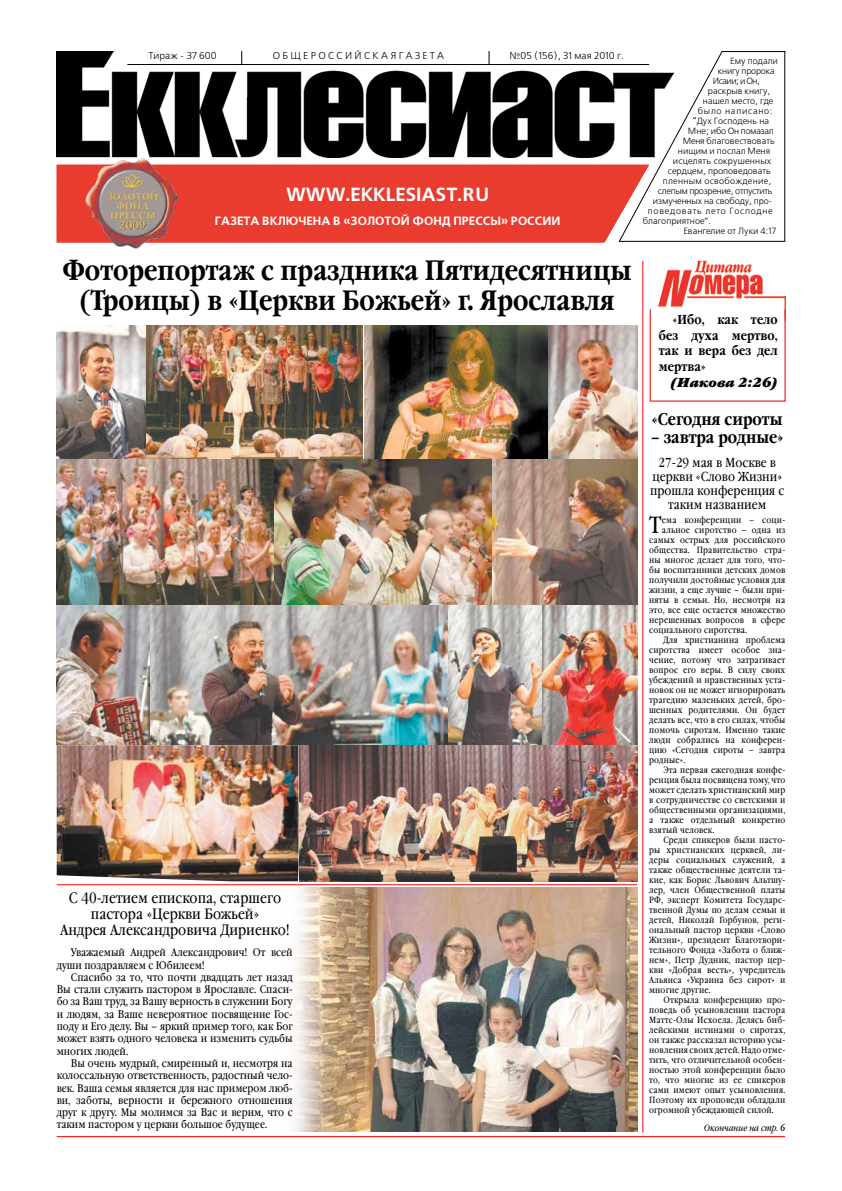
<style>
.page{position:relative;width:842px;height:1191px;background:#fff}
.page>*{position:absolute;margin:0;border:0;box-sizing:border-box;transform-origin:0 0}
.t1{font:700 28px/30px "Garamond Narrow C";color:#000;text-align:center}
.t2{font:23.3px "Garamond Book Narrow C";color:#000}
.t3{font:700 19px "Free Set C";color:#fff}
.t4{font:700 17px "Garamond Narrow C";color:#000}
.t5{font:15px/16px "Garamond Book Narrow C";color:#000;text-align:center}
.t6{font:13px/14px "Garamond Book Narrow C";color:#000;text-align:center}
.t7{font:700 13px/15.6px "Garamond Narrow C";letter-spacing:.01em;color:#000;text-align:justify}
.t8{font:italic 700 13px "Garamond Book C";letter-spacing:.01em;color:#000}
.t9{font:700 12px "Free Set C";color:#fff}
.t10{font:11px/12.3px "Garamond Book Narrow C";color:#000;text-align:justify}
.t11{font:10px "Free Set C";color:#000}
.t12{font:9px "Garamond Book Narrow C";letter-spacing:.02em;color:#000}
.t13{font:9px "Free Set C";color:#000}
.t14{font:9px "Free Set C";letter-spacing:-.03em;color:#000}
.t15{font:9px "Free Set C";letter-spacing:.08em;color:#000}
.t16{font:9px "Free Set C";letter-spacing:.03em;color:#000}
.t17{font:9px "Free Set C";letter-spacing:.02em;color:#000}
.t18{font:italic 9px "Garamond Book Narrow C";color:#000}
.t19{font:9px "Free Set C";letter-spacing:-.02em;color:#000}
</style>
<div class="page">
<img style="left:295px;top:888px;width:343px;height:243px">
<div style="left:57px;top:165px;width:561px;height:77px;background:#ea3c2e"></div>
<img style="left:57px;top:51px;width:561px;height:107px">
<svg style="left:618px;top:51px;width:105px;height:191px"></svg>
<hr style="left:722px;top:51px;width:63px;height:1px;background:#000">
<hr style="left:784px;top:51px;width:1px;height:191px;background:#000">
<hr style="left:619px;top:241px;width:166px;height:1px;background:#000">
<hr style="left:127px;top:64px;width:522px;height:1px;background:#000">
<svg style="left:488px;top:51px;width:1px;height:13px"></svg>
<svg style="left:241px;top:51px;width:1px;height:13px"></svg>
<hr style="left:57px;top:1136px;width:728px;height:1px;background:#f00">
<img style="left:85px;top:159px;width:91px;height:89px">
<img style="left:657px;top:261px;width:128px;height:48px">
<div style="left:650px;top:309px;width:136px;height:93px;border:1px solid #ea332d"></div>
<svg style="left:785px;top:296px;width:1px;height:25px"></svg>
<img style="left:364px;top:325px;width:273px;height:134px">
<img style="left:57px;top:459px;width:580px;height:422px">
<img style="left:57px;top:325px;width:305px;height:134px">
<hr style="left:57px;top:884px;width:580px;height:1px;background:#f00">
<hr style="left:643px;top:261px;width:1px;height:871px;background:#f00">
<p class="t11" style="left:148px;top:50px;width:70px">Тираж - 37 600</p>
<p class="t11" style="left:273px;top:50px;width:173px">О Б Щ Е Р О С С И Й С К А Я Г А З Е Т А</p>
<p class="t11" style="left:509px;top:50px;width:116px">№05 (156), 31 мая 2010 г.</p>
<h3 class="t3" style="left:286px;top:183px;width:205px">WWW.EKKLESIAST.RU</h3>
<h3 class="t9" style="left:215px;top:214px;width:347px">ГАЗЕТА ВКЛЮЧЕНА В «ЗОЛОТОЙ ФОНД ПРЕССЫ» РОССИИ</h3>
<h1 class="t1" style="left:62px;top:256px;width:571px">Фоторепортаж с праздника Пятидесятницы (Троицы) в «Церкви Божьей» г. Ярославля</h1>
<h3 class="t5" style="left:60px;top:890px;width:231px">С 40-летием епископа, старшего пастора «Церкви Божьей»<br>Андрея Александровича Дириенко!</h3>
<p class="t10" style="left:57px;top:946px;width:237px;text-indent:14px">Уважаемый Андрей Александрович! От всей души поздравляем с Юбилеем!</p>
<p class="t10" style="left:57px;top:971px;width:238px;text-indent:14px">Спасибо за то, что почти двадцать лет назад Вы стали служить пастором в Ярославле. Спаси&shy;бо за Ваш труд, за Вашу верность в служении Богу и людям, за Ваше невероятное посвящение Гос&shy;поду и Его делу. Вы – яркий пример того, как Бог может взять одного человека и изменить судьбы многих людей.</p>
<p class="t10" style="left:57px;top:1057px;width:238px;text-indent:14px">Вы очень мудрый, смиренный и, несмотря на колоссальную ответственность, радостный чело&shy;век. Ваша семья является для нас примером люб&shy;ви, заботы, верности и бережного отношения друг к другу. Мы молимся за Вас и верим, что с таким пастором у церкви большое будущее.</p>
<p class="t13" style="left:730px;top:56px;width:49px">Ему подали</p>
<p class="t19" style="left:718px;top:66px;width:58px">книгу пророка</p>
<p class="t13" style="left:713px;top:76px;width:48px">Исаии; и Он,</p>
<p class="t13" style="left:708px;top:86px;width:64px">раскрыв книгу,</p>
<p class="t13" style="left:703px;top:96px;width:72px">нашел место, где</p>
<p class="t15" style="left:698px;top:106px;width:76px">было написано:</p>
<p class="t13" style="left:693px;top:116px;width:78px">“Дух Господень на</p>
<p class="t14" style="left:688px;top:126px;width:87px">Мне; ибо Он помазал</p>
<p class="t13" style="left:683px;top:136px;width:93px">Меня благовествовать</p>
<p class="t13" style="left:678px;top:146px;width:94px">нищим и послал Меня</p>
<p class="t17" style="left:673px;top:156px;width:100px">исцелять сокрушенных</p>
<p class="t13" style="left:668px;top:166px;width:104px">сердцем, проповедовать</p>
<p class="t16" style="left:663px;top:176px;width:110px">пленным освобождение,</p>
<p class="t14" style="left:658px;top:186px;width:116px">слепым прозрение, отпустить</p>
<p class="t13" style="left:653px;top:196px;width:121px">измученных на свободу, про-</p>
<p class="t15" style="left:648px;top:206px;width:126px">поведовать лето Господне</p>
<p class="t13" style="left:643px;top:216px;width:70px">благоприятное”.</p>
<p class="t13" style="left:683px;top:226px;width:94px">Евангелие от Луки 4:17</p>
<h3 class="t7" style="left:659px;top:312px;width:120px;text-indent:14px">«Ибо, как тело без духа мертво, так и вера без дел мертва»</h3>
<h3 class="t8" style="left:670px;top:374px;width:109px">(Иакова 2:26)</h3>
<h3 class="t4" style="left:652px;top:409px;width:132px">«Сегодня сироты</h3>
<h3 class="t4" style="left:651px;top:427px;width:134px">– завтра родные»</h3>
<h3 class="t6" style="left:650px;top:456px;width:136px">27-29 мая в Москве в церкви «Слово Жизни» прошла конференция с таким названием</h3>
<h2 class="t2" style="left:649px;top:512px;width:14px">Т</h2>
<p class="t12" style="left:662px;top:515px;width:125px">ема конференции – соци-</p>
<p class="t12" style="left:662px;top:525px;width:125px">альное сиротство – одна из</p>
<p class="t12" style="left:649px;top:535px;width:138px">самых острых для российского</p>
<p class="t12" style="left:649px;top:545px;width:138px">общества. Правительство стра-</p>
<p class="t12" style="left:649px;top:555px;width:138px">ны многое делает для того, что-</p>
<p class="t12" style="left:649px;top:565px;width:138px">бы воспитанники детских домов</p>
<p class="t12" style="left:649px;top:575px;width:138px">получили достойные условия для</p>
<p class="t12" style="left:649px;top:585px;width:138px">жизни, а еще лучше – были при-</p>
<p class="t12" style="left:649px;top:595px;width:138px">няты в семьи. Но, несмотря на</p>
<p class="t12" style="left:649px;top:605px;width:138px">это, все еще остается множество</p>
<p class="t12" style="left:649px;top:615px;width:138px">нерешенных вопросов в сфере</p>
<p class="t12" style="left:649px;top:625px;width:99px">социального сиротства.</p>
<p class="t12" style="left:663px;top:635px;width:123px">Для христианина проблема</p>
<p class="t12" style="left:649px;top:645px;width:138px">сиротства имеет особое зна-</p>
<p class="t12" style="left:649px;top:655px;width:138px">чение, потому что затрагивает</p>
<p class="t12" style="left:649px;top:665px;width:138px">вопрос его веры. В силу своих</p>
<p class="t12" style="left:649px;top:675px;width:138px">убеждений и нравственных уста-</p>
<p class="t12" style="left:649px;top:685px;width:138px">новок он не может игнорировать</p>
<p class="t12" style="left:649px;top:695px;width:138px">трагедию маленьких детей, бро-</p>
<p class="t12" style="left:649px;top:705px;width:138px">шенных родителями. Он будет</p>
<p class="t12" style="left:649px;top:715px;width:138px">делать все, что в его силах, чтобы</p>
<p class="t12" style="left:649px;top:725px;width:138px">помочь сиротам. Именно такие</p>
<p class="t12" style="left:649px;top:735px;width:138px">люди собрались на конферен-</p>
<p class="t12" style="left:649px;top:745px;width:138px">цию «Сегодня сироты – завтра</p>
<p class="t12" style="left:649px;top:755px;width:38px">родные».</p>
<p class="t12" style="left:663px;top:765px;width:123px">Эта первая ежегодная конфе-</p>
<p class="t12" style="left:649px;top:775px;width:138px">ренция была посвящена тому, что</p>
<p class="t12" style="left:649px;top:785px;width:138px">может сделать христианский мир</p>
<p class="t12" style="left:649px;top:795px;width:138px">в сотрудничестве со светскими и</p>
<p class="t12" style="left:649px;top:805px;width:138px">общественными организациями,</p>
<p class="t12" style="left:649px;top:815px;width:138px">а также отдельный конкретно</p>
<p class="t12" style="left:649px;top:825px;width:67px">взятый человек.</p>
<p class="t12" style="left:663px;top:835px;width:123px">Среди спикеров были пасто-</p>
<p class="t12" style="left:649px;top:845px;width:138px">ры христианских церквей, ли-</p>
<p class="t12" style="left:649px;top:855px;width:138px">деры социальных служений, а</p>
<p class="t12" style="left:649px;top:865px;width:138px">также общественные деятели та-</p>
<p class="t12" style="left:649px;top:875px;width:138px">кие, как Борис Львович Альтшу-</p>
<p class="t12" style="left:649px;top:885px;width:138px">лер, член Общественной платы</p>
<p class="t12" style="left:649px;top:895px;width:138px">РФ, эксперт Комитета Государс-</p>
<p class="t12" style="left:649px;top:905px;width:138px">твенной Думы по делам семьи и</p>
<p class="t12" style="left:649px;top:915px;width:138px">детей, Николай Горбунов, реги-</p>
<p class="t12" style="left:649px;top:925px;width:138px">ональный пастор церкви «Слово</p>
<p class="t12" style="left:649px;top:935px;width:138px">Жизни», президент Благотвори-</p>
<p class="t12" style="left:649px;top:945px;width:138px">тельного Фонда «Забота о ближ-</p>
<p class="t12" style="left:649px;top:955px;width:138px">нем», Петр Дудник, пастор цер-</p>
<p class="t12" style="left:649px;top:965px;width:138px">кви «Добрая весть», учредитель</p>
<p class="t12" style="left:649px;top:975px;width:138px">Альянса «Украина без сирот» и</p>
<p class="t12" style="left:649px;top:985px;width:63px">многие другие.</p>
<p class="t12" style="left:663px;top:995px;width:123px">Открыла конференцию про-</p>
<p class="t12" style="left:649px;top:1005px;width:138px">поведь об усыновлении пастора</p>
<p class="t12" style="left:649px;top:1015px;width:138px">Маттс-Олы Исхоела. Делясь биб-</p>
<p class="t12" style="left:649px;top:1025px;width:138px">лейскими истинами о сиротах,</p>
<p class="t12" style="left:649px;top:1035px;width:138px">он также рассказал историю усы-</p>
<p class="t12" style="left:649px;top:1045px;width:138px">новления своих детей. Надо отме-</p>
<p class="t12" style="left:649px;top:1055px;width:138px">тить, что отличительной особен-</p>
<p class="t12" style="left:649px;top:1065px;width:138px">ностью этой конференции было</p>
<p class="t12" style="left:649px;top:1075px;width:138px">то, что многие из ее спикеров</p>
<p class="t12" style="left:649px;top:1085px;width:138px">сами имеют опыт усыновления.</p>
<p class="t12" style="left:649px;top:1095px;width:138px">Поэтому их проповеди обладали</p>
<p class="t12" style="left:649px;top:1105px;width:126px">огромной убеждающей силой.</p>
<p class="t18" style="left:704px;top:1122px;width:83px">Окончание на стр. 6</p>
</div>
